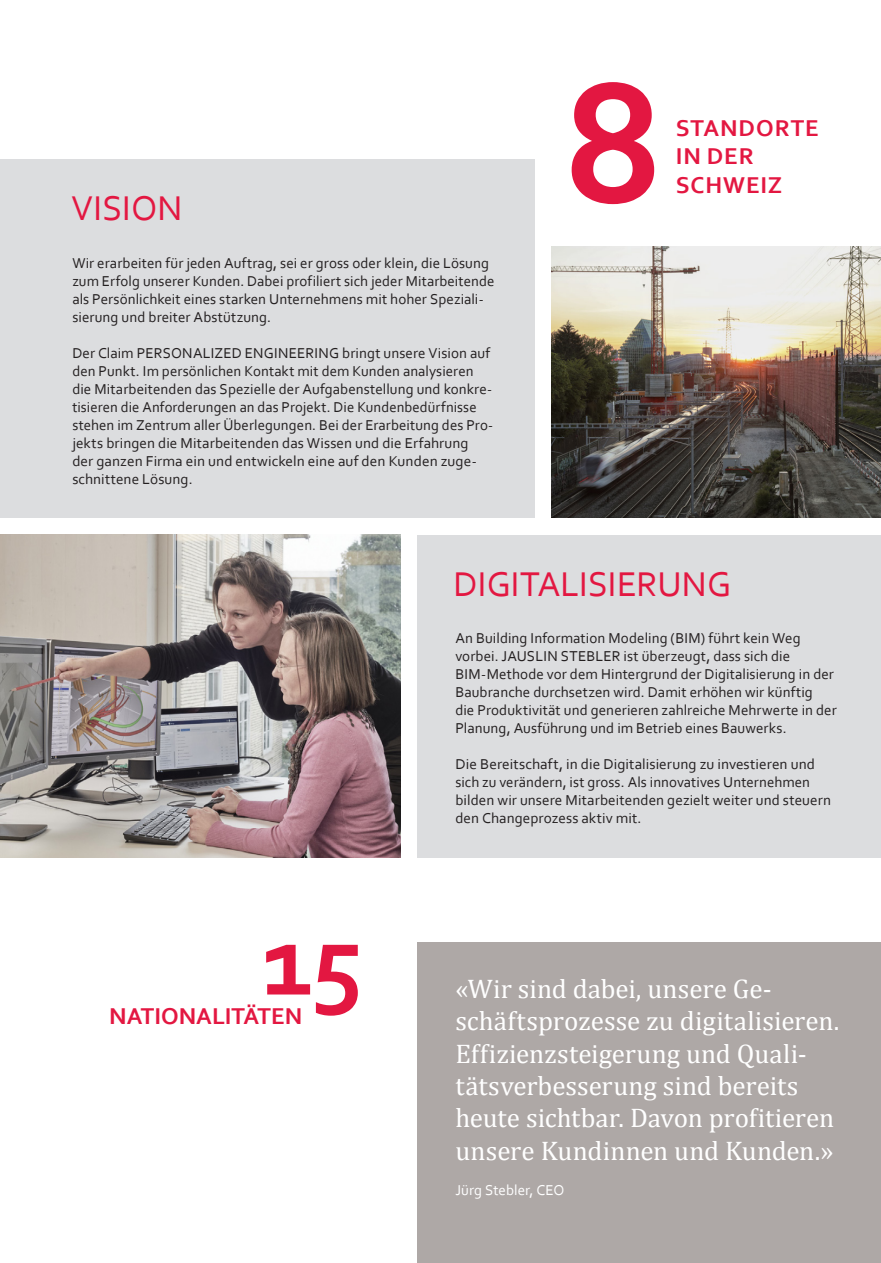
<style>
.page{position:relative;width:881px;height:1263px;background:#fff}
.page>*{position:absolute;margin:0;border:0;box-sizing:border-box;transform-origin:0 0}
.t1{font:700 180px "Corbel";color:#e31741}
.t2{font:700 105px "Corbel";color:#e31741}
.t3{font:36px "Corbel";color:#e31741}
.t4{font:27px/32.4px "Cambria";color:#fff}
.t5{font:700 24px/28.8px "Corbel";letter-spacing:.03em;color:#e31741}
.t6{font:700 24px "Corbel";color:#e31741}
.t7{font:15px/18px "Corbel";letter-spacing:.005em;color:#231f20}
.t8{font:15px "Corbel";letter-spacing:.005em;color:#fff}
</style>
<div class="page">
<div style="left:417px;top:535px;width:463px;height:322px;background:#dcdddf"></div>
<img style="left:0;top:535px;width:400px;height:322px">
<div style="left:0;top:159px;width:534px;height:359px;background:#dcdddf"></div>
<img style="left:551px;top:246px;width:329px;height:272px">
<div style="left:417px;top:943px;width:463px;height:320px;background:#aea8a6"></div>
<h3 class="t3" style="left:71px;top:186px;width:113px">VISION</h3>
<p class="t7" style="left:72px;top:253px;width:423px">Wir erarbeiten für jeden Auftrag, sei er gross oder klein, die Lösung zum Erfolg unserer Kunden. Dabei profiliert sich jeder Mitarbeitende als Persönlichkeit eines starken Unternehmens mit hoher Speziali&shy;sierung und breiter Abstützung.</p>
<p class="t7" style="left:72px;top:343px;width:422px">Der Claim PERSONALIZED ENGINEERING bringt unsere Vision auf den Punkt. Im persönlichen Kontakt mit dem Kunden analysieren die Mitarbeitenden das Spezielle der Aufgabenstellung und konkre&shy;tisieren die Anforderungen an das Projekt. Die Kundenbedürfnisse stehen im Zentrum aller Überlegungen. Bei der Erarbeitung des Pro&shy;jekts bringen die Mitarbeitenden das Wissen und die Erfahrung der ganzen Firma ein und entwickeln eine auf den Kunden zuge&shy;schnittene Lösung.</p>
<h1 class="t1" style="left:562px;top:31px;width:102px">8</h1>
<h3 class="t5" style="left:675px;top:113px;width:145px">STANDORTE<br>IN DER<br>SCHWEIZ</h3>
<h2 class="t2" style="left:261px;top:894px;width:103px">15</h2>
<h3 class="t6" style="left:109px;top:1001px;width:194px">NATIONALITÄTEN</h3>
<h3 class="t3" style="left:453px;top:561px;width:279px">DIGITALISIERUNG</h3>
<p class="t7" style="left:455px;top:629px;width:383px">An Building Information Modeling (BIM) führt kein Weg vorbei. JAUSLIN STEBLER ist überzeugt, dass sich die BIM-Methode vor dem Hintergrund der Digitalisierung in der Baubranche durchsetzen wird. Damit erhöhen wir künftig<br>die Produktivität und generieren zahlreiche Mehrwerte in der Planung, Ausführung und im Betrieb eines Bauwerks.</p>
<p class="t7" style="left:455px;top:755px;width:377px">Die Bereitschaft, in die Digitalisierung zu investieren und sich zu verändern, ist gross. Als innovatives Unternehmen bilden wir unsere Mitarbeitenden gezielt weiter und steuern den Changeprozess aktiv mit.</p>
<h3 class="t4" style="left:455px;top:972px;width:385px">«Wir sind dabei, unsere Ge&shy;schäftsprozesse zu digitalisieren.<br>Effizienzsteigerung und Quali&shy;tätsverbesserung sind bereits heute sichtbar. Davon profitieren unsere Kundinnen und Kunden.»</h3>
<p class="t8" style="left:455px;top:1180px;width:110px">Jürg Stebler, CEO</p>
</div>
